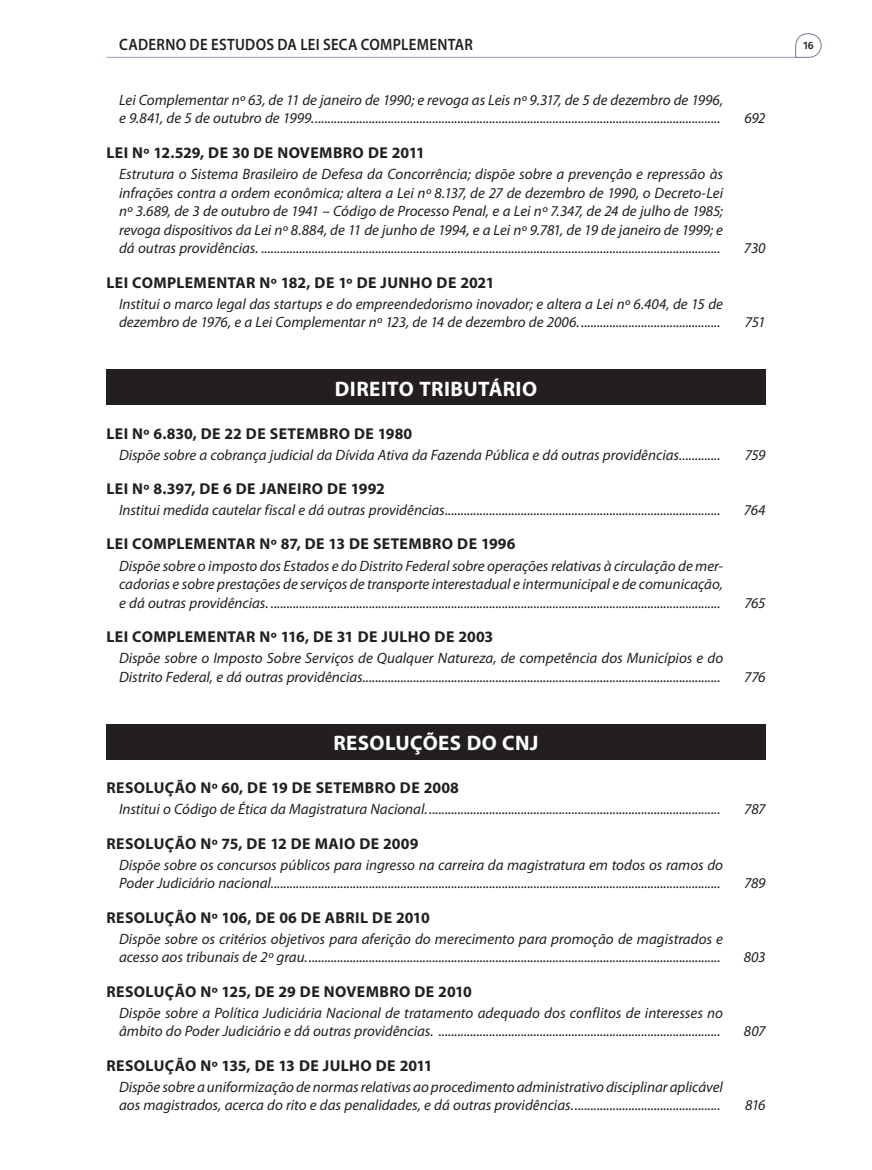
<style>
.page{position:relative;width:872px;height:1170px;background:#fff}
.page>*{position:absolute;margin:0;border:0;box-sizing:border-box;transform-origin:0 0}
.t1{font:700 21px "Myriad Pro";letter-spacing:.015em;color:#fff}
.t2{font:600 16.5px "Myriad Pro";letter-spacing:.02em;color:#231f20;scale:.9 1}
.t3{font:700 15.75px "Myriad Pro";letter-spacing:.02em;color:#231f20}
.t4{font:italic 15px/18.6px "Myriad Pro";color:#231f20}
.t5{font:500 10.65px "Fira Sans";color:#231f20}
</style>
<div class="page">
<hr style="left:106px;top:57px;width:689px;height:1px;background:#9c9fb0">
<svg style="left:795px;top:33px;width:26px;height:25px"></svg>
<div style="left:106px;top:369px;width:659px;height:36px;background:#231f20"></div>
<div style="left:106px;top:723px;width:659px;height:36px;background:#231f20"></div>
<p class="t2" style="left:119px;top:34px;width:394px">CADERNO DE ESTUDOS DA LEI SECA COMPLEMENTAR</p>
<p class="t5" style="left:803px;top:37px;width:12px">16</p>
<p class="t4" style="left:119px;top:91px;width:605px">Lei Complementar nº 63, de 11 de janeiro de 1990; e revoga as Leis nº 9.317, de 5 de dezembro de 1996, e 9.841, de 5 de outubro de 1999.................................................................................................................................</p>
<p class="t3" style="left:106px;top:142px;width:320px">LEI Nº 12.529, DE 30 DE NOVEMBRO DE 2011</p>
<p class="t4" style="left:119px;top:165px;width:605px;text-align:justify">Estrutura o Sistema Brasileiro de Defesa da Concorrência; dispõe sobre a prevenção e repressão às infrações contra a ordem econômica; altera a Lei nº 8.137, de 27 de dezembro de 1990, o Decreto-Lei nº 3.689, de 3 de outubro de 1941 – Código de Processo Penal, e a Lei nº 7.347, de 24 de julho de 1985; revoga dispositivos da Lei nº 8.884, de 11 de junho de 1994, e a Lei nº 9.781, de 19 de janeiro de 1999; e dá outras providências. .................................................................................................................................................</p>
<p class="t3" style="left:106px;top:272px;width:389px">LEI COMPLEMENTAR Nº 182, DE 1º DE JUNHO DE 2021</p>
<p class="t4" style="left:119px;top:295px;width:605px">Institui o marco legal das startups e do empreendedorismo inovador; e altera a Lei nº 6.404, de 15 de dezembro de 1976, e a Lei Complementar nº 123, de 14 de dezembro de 2006.............................................</p>
<p class="t4" style="left:744px;top:109px;width:23px">692</p>
<p class="t4" style="left:744px;top:239px;width:23px">730</p>
<p class="t4" style="left:745px;top:313px;width:22px">751</p>
<p class="t1" style="left:335px;top:375px;width:204px">DIREITO TRIBUTÁRIO</p>
<p class="t3" style="left:106px;top:423px;width:307px">LEI Nº 6.830, DE 22 DE SETEMBRO DE 1980</p>
<p class="t4" style="left:119px;top:445px;width:603px">Dispõe sobre a cobrança judicial da Dívida Ativa da Fazenda Pública e dá outras providências.............</p>
<p class="t4" style="left:744px;top:445px;width:22px">759</p>
<p class="t3" style="left:106px;top:478px;width:280px">LEI Nº 8.397, DE 6 DE JANEIRO DE 1992</p>
<p class="t4" style="left:119px;top:501px;width:603px">Institui medida cautelar fiscal e dá outras providências.......................................................................................</p>
<p class="t4" style="left:744px;top:501px;width:23px">764</p>
<p class="t3" style="left:106px;top:534px;width:410px">LEI COMPLEMENTAR Nº 87, DE 13 DE SETEMBRO DE 1996</p>
<p class="t4" style="left:119px;top:556px;width:605px;text-align:justify">Dispõe sobre o imposto dos Estados e do Distrito Federal sobre operações relativas à circulação de mer&shy;cadorias e sobre prestações de serviços de transporte interestadual e intermunicipal e de comunicação, e dá outras providências. ..............................................................................................................................................</p>
<p class="t4" style="left:744px;top:593px;width:23px">765</p>
<p class="t3" style="left:106px;top:626px;width:388px">LEI COMPLEMENTAR Nº 116, DE 31 DE JULHO DE 2003</p>
<p class="t4" style="left:119px;top:649px;width:605px">Dispõe sobre o Imposto Sobre Serviços de Qualquer Natureza, de competência dos Municípios e do<br>Distrito Federal, e dá outras providências.................................................................................................................</p>
<p class="t4" style="left:744px;top:667px;width:23px">776</p>
<p class="t1" style="left:333px;top:729px;width:207px">RESOLUÇÕES DO CNJ</p>
<p class="t3" style="left:106px;top:777px;width:354px">RESOLUÇÃO Nº 60, DE 19 DE SETEMBRO DE 2008</p>
<p class="t4" style="left:119px;top:800px;width:603px">Institui o Código de Ética da Magistratura Nacional.............................................................................................</p>
<p class="t4" style="left:744px;top:800px;width:23px">787</p>
<p class="t3" style="left:106px;top:832px;width:313px">RESOLUÇÃO Nº 75, DE 12 DE MAIO DE 2009</p>
<p class="t4" style="left:119px;top:855px;width:605px">Dispõe sobre os concursos públicos para ingresso na carreira da magistratura em todos os ramos do<br>Poder Judiciário nacional..............................................................................................................................................</p>
<p class="t4" style="left:744px;top:874px;width:23px">789</p>
<p class="t3" style="left:106px;top:906px;width:325px">RESOLUÇÃO Nº 106, DE 06 DE ABRIL DE 2010</p>
<p class="t4" style="left:119px;top:929px;width:605px">Dispõe sobre os critérios objetivos para aferição do merecimento para promoção de magistrados e acesso aos tribunais de 2º grau...................................................................................................................................</p>
<p class="t3" style="left:106px;top:980px;width:367px">RESOLUÇÃO Nº 125, DE 29 DE NOVEMBRO DE 2010</p>
<p class="t4" style="left:119px;top:1003px;width:605px">Dispõe sobre a Política Judiciária Nacional de tratamento adequado dos conflitos de interesses no âmbito do Poder Judiciário e dá outras providências. .........................................................................................</p>
<p class="t3" style="left:106px;top:1054px;width:328px">RESOLUÇÃO Nº 135, DE 13 DE JULHO DE 2011</p>
<p class="t4" style="left:119px;top:1077px;width:605px">Dispõe sobre a uniformização de normas relativas ao procedimento administrativo disciplinar aplicável aos magistrados, acerca do rito e das penalidades, e dá outras providências...............................................</p>
<p class="t4" style="left:743px;top:948px;width:23px">803</p>
<p class="t4" style="left:744px;top:1022px;width:23px">807</p>
<p class="t4" style="left:745px;top:1096px;width:22px">816</p>
</div>
